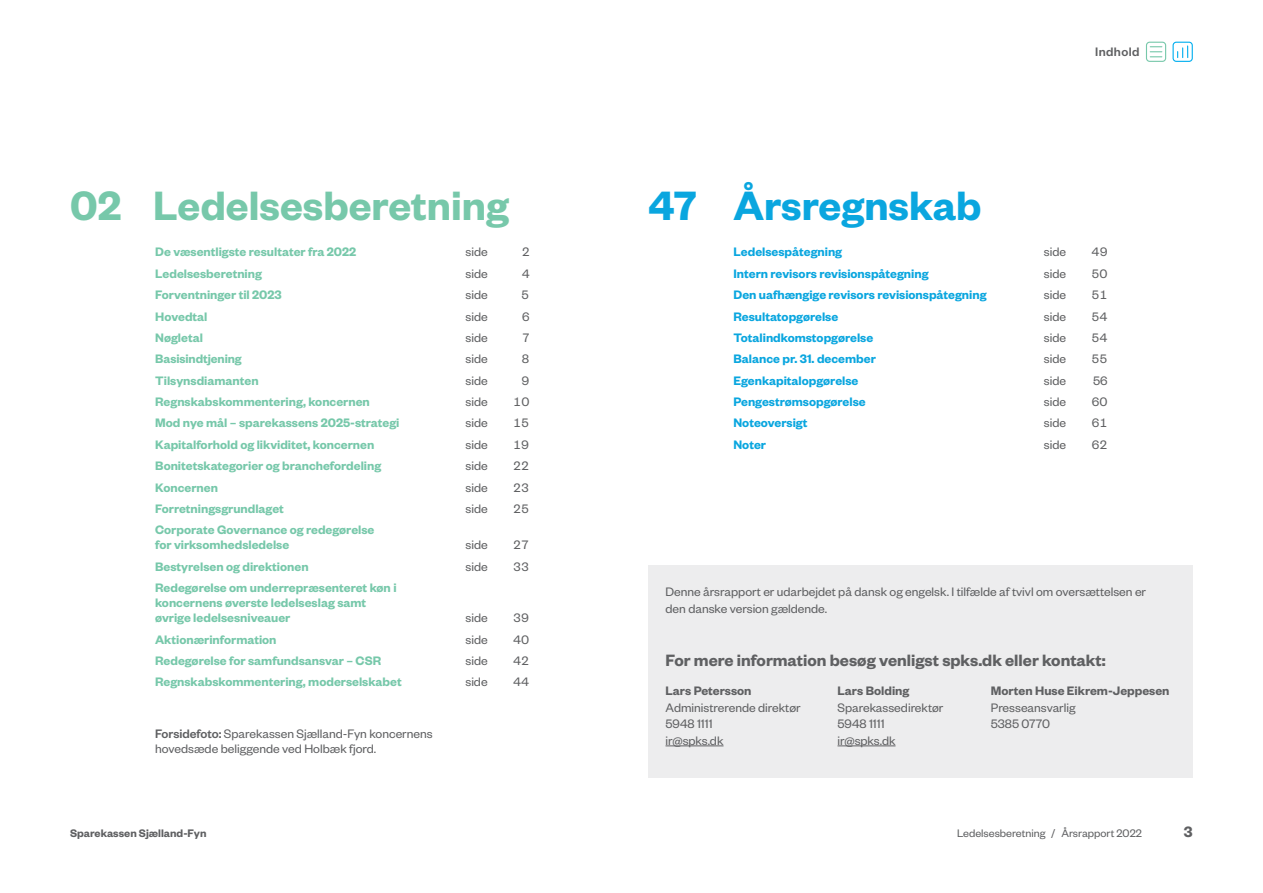
<style>
.page{position:relative;width:1263px;height:893px;background:#fff}
.page>*{position:absolute;margin:0;border:0;box-sizing:border-box;transform-origin:0 0}
.t1{font:600 45px "Founders Grotesk";color:#77c8aa}
.t2{font:600 45px "Founders Grotesk";color:#0aa6df}
.t3{font:600 18px "Founders Grotesk";color:#5f6062}
.t4{font:600 16.5px "Founders Grotesk";color:#5f6062}
.t5{font:600 13.5px/15px "Founders Grotesk";color:#77c8aa}
.t6{font:13.5px/16.5px "Founders Grotesk";color:#5f6062}
.t7{font:600 13.5px "Founders Grotesk";color:#0aa6df}
.t8{font:600 13.5px "Founders Grotesk";color:#5f6062}
.t9{font:500 13.5px "Founders Grotesk";letter-spacing:.03em;color:#5f6062}
.t10{font:12px "Founders Grotesk";color:#5f6062}
.t11{font:600 12px "Founders Grotesk";color:#5f6062}
.s1{font-weight:500}
</style>
<div class="page">
<div style="left:648px;top:566px;width:545px;height:212px;background:#ededee"></div>
<hr style="left:665px;top:746px;width:58px;height:1px;background:#5f6062">
<hr style="left:837px;top:746px;width:58px;height:1px;background:#5f6062">
<div style="left:1146px;top:42px;width:20px;height:20px;border:1px solid #77c8aa;border-radius:3px"></div>
<svg style="left:1150px;top:46px;width:12px;height:11px"></svg>
<div style="left:1172px;top:42px;width:21px;height:20px;border:1px solid #00aeef;border-radius:3px"></div>
<svg style="left:1177px;top:46px;width:11px;height:12px"></svg>
<h1 class="t1" style="left:70px;top:177px;width:440px">02 Ledelsesberetning</h1>
<p class="t5" style="left:155px;top:244px;width:202px">De væsentligste resultater fra 2022</p>
<p class="t6" style="left:466px;top:243px;width:24px">side</p>
<p class="t6" style="left:523px;top:243px;width:8px">2</p>
<p class="t5" style="left:155px;top:265px;width:108px">Ledelsesberetning</p>
<p class="t6" style="left:466px;top:265px;width:24px">side</p>
<p class="t6" style="left:522px;top:265px;width:9px">4</p>
<p class="t5" style="left:155px;top:287px;width:128px">Forventninger til 2023</p>
<p class="t6" style="left:466px;top:286px;width:24px">side</p>
<p class="t6" style="left:521px;top:286px;width:10px">5</p>
<p class="t5" style="left:155px;top:308px;width:54px">Hovedtal</p>
<p class="t6" style="left:466px;top:307px;width:24px">side</p>
<p class="t6" style="left:522px;top:307px;width:9px">6</p>
<p class="t5" style="left:155px;top:329px;width:49px">Nøgletal</p>
<p class="t6" style="left:466px;top:329px;width:24px">side</p>
<p class="t6" style="left:523px;top:329px;width:8px">7</p>
<p class="t5" style="left:155px;top:351px;width:88px">Basisindtjening</p>
<p class="t6" style="left:466px;top:350px;width:24px">side</p>
<p class="t6" style="left:521px;top:350px;width:10px">8</p>
<p class="t5" style="left:155px;top:372px;width:105px">Tilsynsdiamanten</p>
<p class="t6" style="left:466px;top:371px;width:24px">side</p>
<p class="t6" style="left:521px;top:371px;width:10px">9</p>
<p class="t5" style="left:155px;top:394px;width:216px">Regnskabskommentering, koncernen</p>
<p class="t6" style="left:466px;top:393px;width:24px">side</p>
<p class="t6" style="left:513px;top:393px;width:18px">10</p>
<p class="t5" style="left:155px;top:415px;width:246px">Mod nye mål – sparekassens 2025-strategi</p>
<p class="t6" style="left:466px;top:414px;width:24px">side</p>
<p class="t6" style="left:513px;top:414px;width:18px">15</p>
<p class="t5" style="left:155px;top:436px;width:221px">Kapitalforhold og likviditet, koncernen</p>
<p class="t6" style="left:466px;top:436px;width:24px">side</p>
<p class="t6" style="left:513px;top:436px;width:18px">19</p>
<p class="t5" style="left:155px;top:458px;width:228px">Bonitetskategorier og branchefordeling</p>
<p class="t6" style="left:466px;top:457px;width:24px">side</p>
<p class="t6" style="left:513px;top:457px;width:18px">22</p>
<p class="t5" style="left:155px;top:479px;width:64px">Koncernen</p>
<p class="t6" style="left:466px;top:478px;width:24px">side</p>
<p class="t6" style="left:513px;top:478px;width:18px">23</p>
<p class="t5" style="left:155px;top:500px;width:130px">Forretningsgrundlaget</p>
<p class="t6" style="left:466px;top:500px;width:24px">side</p>
<p class="t6" style="left:513px;top:500px;width:18px">25</p>
<p class="t5" style="left:155px;top:522px;width:221px">Corporate Governance og redegørelse for virksomhedsledelse</p>
<p class="t6" style="left:466px;top:536px;width:24px">side</p>
<p class="t6" style="left:513px;top:536px;width:18px">27</p>
<p class="t5" style="left:155px;top:558px;width:155px">Bestyrelsen og direktionen</p>
<p class="t6" style="left:465px;top:557px;width:24px">side</p>
<p class="t6" style="left:513px;top:557px;width:18px">33</p>
<p class="t5" style="left:155px;top:580px;width:243px">Redegørelse om underrepræsenteret køn i koncernens øverste ledelseslag samt øvrige ledelsesniveauer</p>
<p class="t6" style="left:465px;top:609px;width:24px">side</p>
<p class="t6" style="left:513px;top:609px;width:18px">39</p>
<p class="t5" style="left:155px;top:631px;width:123px">Aktionærinformation</p>
<p class="t6" style="left:465px;top:630px;width:24px">side</p>
<p class="t6" style="left:513px;top:630px;width:18px">40</p>
<p class="t5" style="left:155px;top:652px;width:228px">Redegørelse for samfundsansvar – CSR</p>
<p class="t6" style="left:465px;top:652px;width:24px">side</p>
<p class="t6" style="left:513px;top:652px;width:18px">42</p>
<p class="t5" style="left:155px;top:674px;width:248px">Regnskabskommentering, moderselskabet</p>
<p class="t6" style="left:465px;top:673px;width:24px">side</p>
<p class="t6" style="left:513px;top:673px;width:18px">44</p>
<p class="t6" style="left:155px;top:725px;width:279px;line-height:15px"><span class="s1">Forsidefoto:</span> Sparekassen Sjælland-Fyn koncernens hovedsæde beliggende ved Holbæk fjord.</p>
<p class="t9" style="left:1095px;top:44px;width:46px">Indhold</p>
<h1 class="t2" style="left:648px;top:177px;width:334px">47 Årsregnskab</h1>
<p class="t7" style="left:733px;top:244px;width:110px">Ledelsespåtegning</p>
<p class="t6" style="left:1044px;top:243px;width:24px">side</p>
<p class="t6" style="left:1091px;top:243px;width:18px">49</p>
<p class="t7" style="left:733px;top:265px;width:197px">Intern revisors revisionspåtegning</p>
<p class="t6" style="left:1044px;top:265px;width:24px">side</p>
<p class="t6" style="left:1091px;top:265px;width:18px">50</p>
<p class="t7" style="left:733px;top:286px;width:255px">Den uafhængige revisors revisionspåtegning</p>
<p class="t6" style="left:1044px;top:286px;width:24px">side</p>
<p class="t6" style="left:1091px;top:286px;width:18px">51</p>
<p class="t7" style="left:733px;top:308px;width:106px">Resultatopgørelse</p>
<p class="t6" style="left:1044px;top:307px;width:24px">side</p>
<p class="t6" style="left:1091px;top:307px;width:18px">54</p>
<p class="t7" style="left:733px;top:329px;width:141px">Totalindkomstopgørelse</p>
<p class="t6" style="left:1044px;top:329px;width:24px">side</p>
<p class="t6" style="left:1091px;top:329px;width:18px">54</p>
<p class="t7" style="left:733px;top:350px;width:144px">Balance pr. 31. december</p>
<p class="t6" style="left:1044px;top:350px;width:24px">side</p>
<p class="t6" style="left:1091px;top:350px;width:18px">55</p>
<p class="t7" style="left:733px;top:372px;width:126px">Egenkapitalopgørelse</p>
<p class="t6" style="left:1044px;top:371px;width:24px">side</p>
<p class="t6" style="left:1093px;top:371px;width:16px">56</p>
<p class="t7" style="left:733px;top:393px;width:134px">Pengestrømsopgørelse</p>
<p class="t6" style="left:1044px;top:393px;width:24px">side</p>
<p class="t6" style="left:1091px;top:393px;width:18px">60</p>
<p class="t7" style="left:733px;top:415px;width:76px">Noteoversigt</p>
<p class="t6" style="left:1044px;top:414px;width:24px">side</p>
<p class="t6" style="left:1091px;top:414px;width:18px">61</p>
<p class="t7" style="left:733px;top:436px;width:34px">Noter</p>
<p class="t6" style="left:1044px;top:436px;width:24px">side</p>
<p class="t6" style="left:1091px;top:436px;width:18px">62</p>
<p class="t6" style="left:665px;top:583px;width:482px">Denne årsrapport er udarbejdet på dansk og engelsk. I tilfælde af tvivl om oversættelsen er den danske version gældende.</p>
<h2 class="t3" style="left:665px;top:649px;width:442px">For mere information besøg venligst spks.dk eller kontakt:</h2>
<p class="t8" style="left:665px;top:683px;width:88px">Lars Petersson</p>
<p class="t6" style="left:665px;top:699px;width:137px">Administrerende direktør<br>5948 1111<br>ir@spks.dk</p>
<p class="t8" style="left:837px;top:683px;width:73px">Lars Bolding</p>
<p class="t6" style="left:837px;top:699px;width:107px">Sparekassedirektør<br>5948 1111 ir@spks.dk</p>
<p class="t8" style="left:991px;top:683px;width:180px">Morten Huse Eikrem-Jeppesen</p>
<p class="t6" style="left:991px;top:699px;width:86px">Presseansvarlig<br>5385 0770</p>
<p class="t11" style="left:70px;top:825px;width:138px">Sparekassen Sjælland-Fyn</p>
<p class="t10" style="left:957px;top:826px;width:186px">Ledelsesberetning / Årsrapport 2022</p>
<p class="t4" style="left:1184px;top:821px;width:10px">3</p>
</div>
